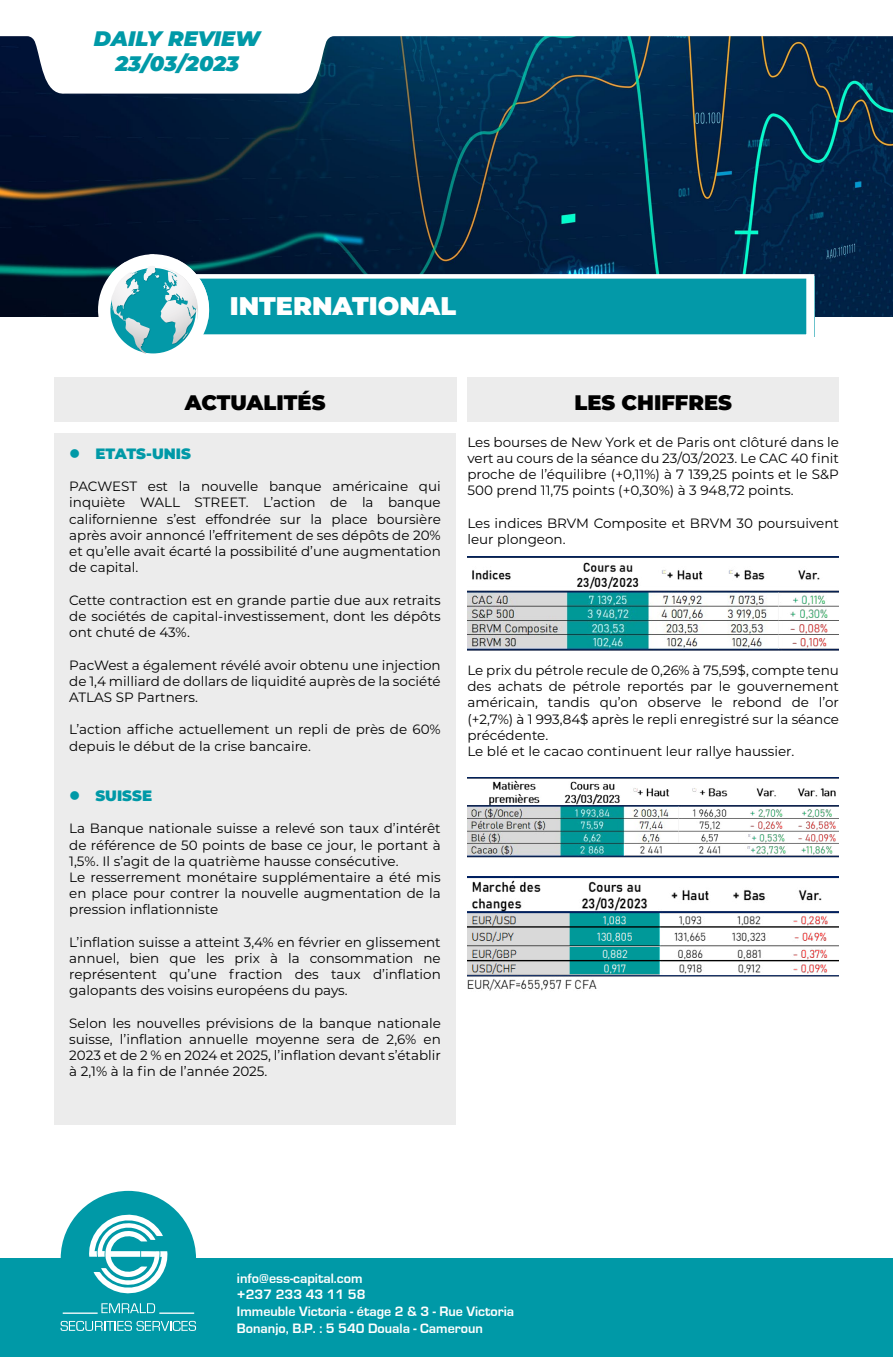
<style>
.page{position:relative;width:893px;height:1357px;background:#fff}
.page>*{position:absolute;margin:0;border:0;box-sizing:border-box;transform-origin:0 0}
.t1{font:900 25.5px "Montserrat";color:#fff}
.t2{font:italic 900 21px/25.2px "Montserrat";letter-spacing:-.005em;color:#0099a7;text-align:center}
.t3{font:900 21px "Montserrat";color:#000}
.t4{font:900 15px "Montserrat";color:#0099a7}
.t5{font:700 14.1px/16.8px "Eurostile";color:#fff}
.t6{font:13.5px/16.2px "Montserrat";color:#000;text-align:justify}
</style>
<div class="page">
<img style="left:0;top:95px;width:893px;height:222px">
<svg style="left:101px;top:254px;width:713px;height:100px"></svg>
<div style="left:54px;top:433px;width:401px;height:691px;background:#ececec"></div>
<svg style="left:0;top:36px;width:893px;height:59px"></svg>
<div style="left:61px;top:1191px;width:135px;height:135px;background:#0099a7;border-radius:50%"></div>
<div style="left:0;top:1258px;width:893px;height:99px;background:#0099a7"></div>
<svg style="left:101px;top:1303px;width:54px;height:10px"></svg>
<svg style="left:61px;top:1321px;width:135px;height:10px"></svg>
<svg style="left:89px;top:1214px;width:79px;height:80px"></svg>
<hr style="left:159px;top:1312px;width:35px;height:2px;background:#fff">
<hr style="left:63px;top:1312px;width:35px;height:2px;background:#fff">
<div style="left:54px;top:377px;width:402px;height:45px;background:#ececec"></div>
<div style="left:467px;top:377px;width:372px;height:45px;background:#ececec"></div>
<img style="left:468px;top:557px;width:371px;height:93px">
<img style="left:468px;top:778px;width:371px;height:80px">
<img style="left:468px;top:876px;width:371px;height:115px">
<h2 class="t2" style="left:94px;top:24px;width:168px">DAILY REVIEW<br>23/03/2023</h2>
<h1 class="t1" style="left:230px;top:287px;width:228px">INTERNATIONAL</h1>
<h2 class="t3" style="left:185px;top:387px;width:142px">ACTUALITÉS</h2>
<h2 class="t3" style="left:574px;top:387px;width:159px">LES CHIFFRES</h2>
<p class="t4" style="left:69px;top:442px;width:123px">● ETATS-UNIS</p>
<p class="t6" style="left:69px;top:478px;width:373px">PACWEST est la nouvelle banque américaine qui inquiète WALL STREET. L’action de la banque californienne s’est effondrée sur la place boursière après avoir annoncé l’effritement de ses dépôts de 20% et qu’elle avait écarté la possibilité d’une augmentation de capital.</p>
<p class="t6" style="left:69px;top:591px;width:373px">Cette contraction est en grande partie due aux retraits de sociétés de capital-investissement, dont les dépôts ont chuté de 43%.</p>
<p class="t6" style="left:69px;top:656px;width:373px">PacWest a également révélé avoir obtenu une injection de 1,4 milliard de dollars de liquidité auprès de la société ATLAS SP Partners.</p>
<p class="t6" style="left:69px;top:721px;width:373px">L’action affiche actuellement un repli de près de 60% depuis le début de la crise bancaire.</p>
<p class="t4" style="left:69px;top:784px;width:84px">● SUISSE</p>
<p class="t6" style="left:69px;top:820px;width:373px;text-align:left">La Banque nationale suisse a relevé son taux d’intérêt de référence de 50 points de base ce jour, le portant à 1,5%. Il s’agit de la quatrième hausse consécutive.<br>Le resserrement monétaire supplémentaire a été mis en place pour contrer la nouvelle augmentation de la pression inflationniste</p>
<p class="t6" style="left:69px;top:933px;width:373px">L’inflation suisse a atteint 3,4% en février en glissement annuel, bien que les prix à la consommation ne représentent qu’une fraction des taux d’inflation galopants des voisins européens du pays.</p>
<p class="t6" style="left:69px;top:1014px;width:373px">Selon les nouvelles prévisions de la banque nationale suisse, l’inflation annuelle moyenne sera de 2,6% en 2023 et de 2 % en 2024 et 2025, l’inflation devant s’établir à 2,1% à la fin de l’année 2025.</p>
<p class="t6" style="left:467px;top:433px;width:373px">Les bourses de New York et de Paris ont clôturé dans le vert au cours de la séance du 23/03/2023. Le CAC 40 finit proche de l’équilibre (+0,11%) à 7 139,25 points et le S&amp;P 500 prend 11,75 points (+0,30%) à 3 948,72 points.</p>
<p class="t6" style="left:467px;top:514px;width:373px">Les indices BRVM Composite et BRVM 30 poursuivent leur plongeon.</p>
<p class="t6" style="left:467px;top:662px;width:373px;text-align:left">Le prix du pétrole recule de 0,26% à 75,59$, compte tenu des achats de pétrole reportés par le gouvernement américain, tandis qu’on observe le rebond de l’or (+2,7%) à 1 993,84$ après le repli enregistré sur la séance précédente.<br>Le blé et le cacao continuent leur rallye haussier.</p>
<p class="t5" style="left:237px;top:1270px;width:279px">info@ess-capital.com<br>+237 233 43 11 58<br>Immeuble Victoria - étage 2 &amp; 3 - Rue Victoria<br>Bonanjo, B.P. : 5 540 Douala - Cameroun</p>
</div>
